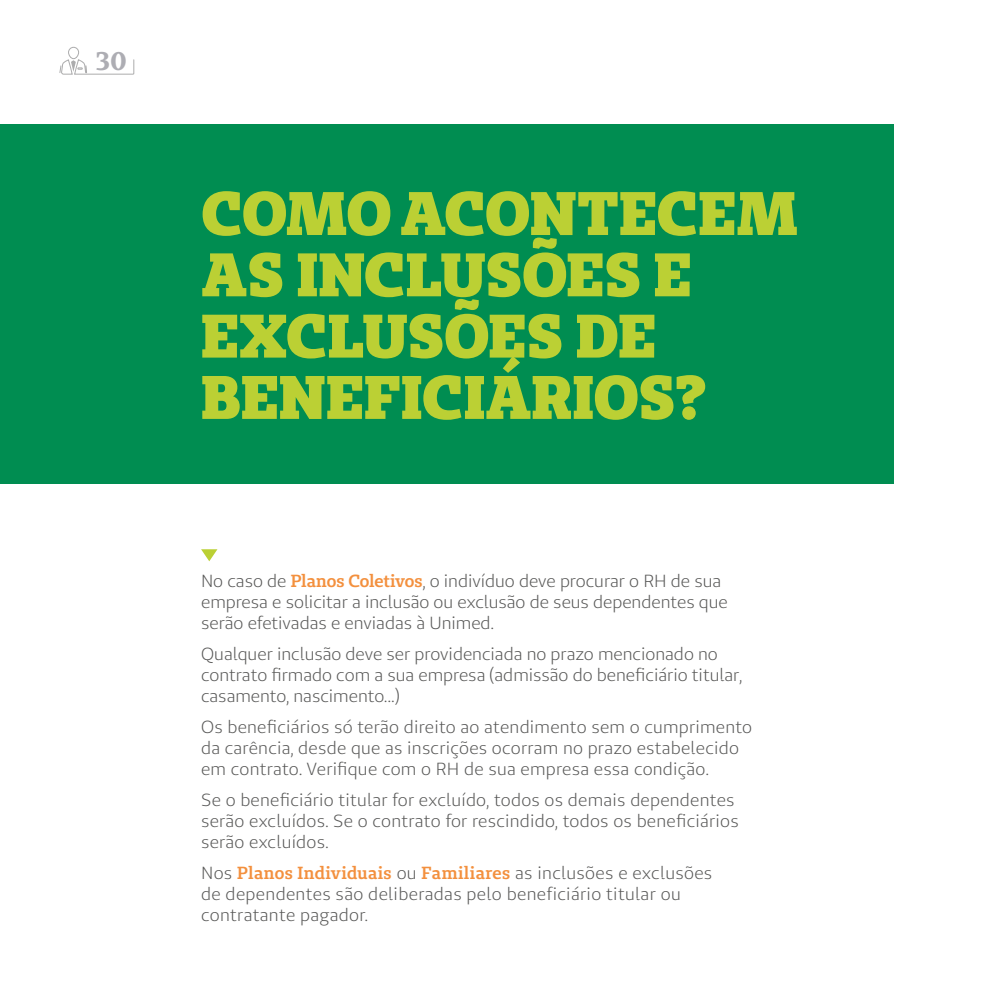
<style>
.page{position:relative;width:993px;height:993px;background:#fff}
.page>*{position:absolute;margin:0;border:0;box-sizing:border-box;transform-origin:0 0}
.t1{font:900 61.25px/61.2px "Unimed Slab";letter-spacing:.005em;color:#bbd034}
.t2{font:700 25.38px "Unimed Serif";color:#adadb3}
.t3{font:17.5px/21px "Unimed Sans";letter-spacing:.015em;color:#575756}
.t4{font:600 17.5px "Unimed Slab";letter-spacing:.02em;color:#f3903e}
.s1{font-family:"Unimed Slab";font-weight:600;color:#f3903e}
.s2{font-family:"Unimed Sans";font-weight:400;color:#575756}
</style>
<div class="page">
<div style="left:68px;top:47px;width:11px;height:12px;border:1px solid #acacad;border-radius:50%"></div>
<svg style="left:59px;top:59px;width:75px;height:16px"></svg>
<div style="left:0;top:124px;width:893px;height:359px;background:#008d51"></div>
<svg style="left:201px;top:549px;width:16px;height:12px"></svg>
<h2 class="t2" style="left:96px;top:44px;width:33px">30</h2>
<h1 class="t1" style="left:201px;top:181px;width:597px">COMO ACONTECEM<br>AS INCLUSÕES E<br>EXCLUSÕES DE<br>BENEFICIÁRIOS?</h1>
<p class="t3" style="left:201px;top:570px;width:528px">No caso de <span class="s1">Planos Coletivos</span>, o indivíduo deve procurar o RH de sua empresa e solicitar a inclusão ou exclusão de seus dependentes que serão efetivadas e enviadas à Unimed.</p>
<p class="t3" style="left:201px;top:642px;width:542px">Qualquer inclusão deve ser providenciada no prazo mencionado no contrato firmado com a sua empresa (admissão do beneficiário titular, casamento, nascimento…)</p>
<p class="t3" style="left:201px;top:715px;width:552px">Os beneficiários só terão direito ao atendimento sem o cumprimento da carência, desde que as inscrições ocorram no prazo estabelecido em contrato. Verifique com o RH de sua empresa essa condição.</p>
<p class="t3" style="left:201px;top:788px;width:539px">Se o beneficiário titular for excluído, todos os demais dependentes serão excluídos. Se o contrato for rescindido, todos os beneficiários serão excluídos.</p>
<p class="t4" style="left:201px;top:861px;width:512px"><span class="s2">Nos</span> Planos Individuais <span class="s2">ou</span> Familiares <span class="s2">as inclusões e exclusões</span></p>
<p class="t3" style="left:201px;top:882px;width:481px">de dependentes são deliberadas pelo beneficiário titular ou contratante pagador.</p>
</div>
